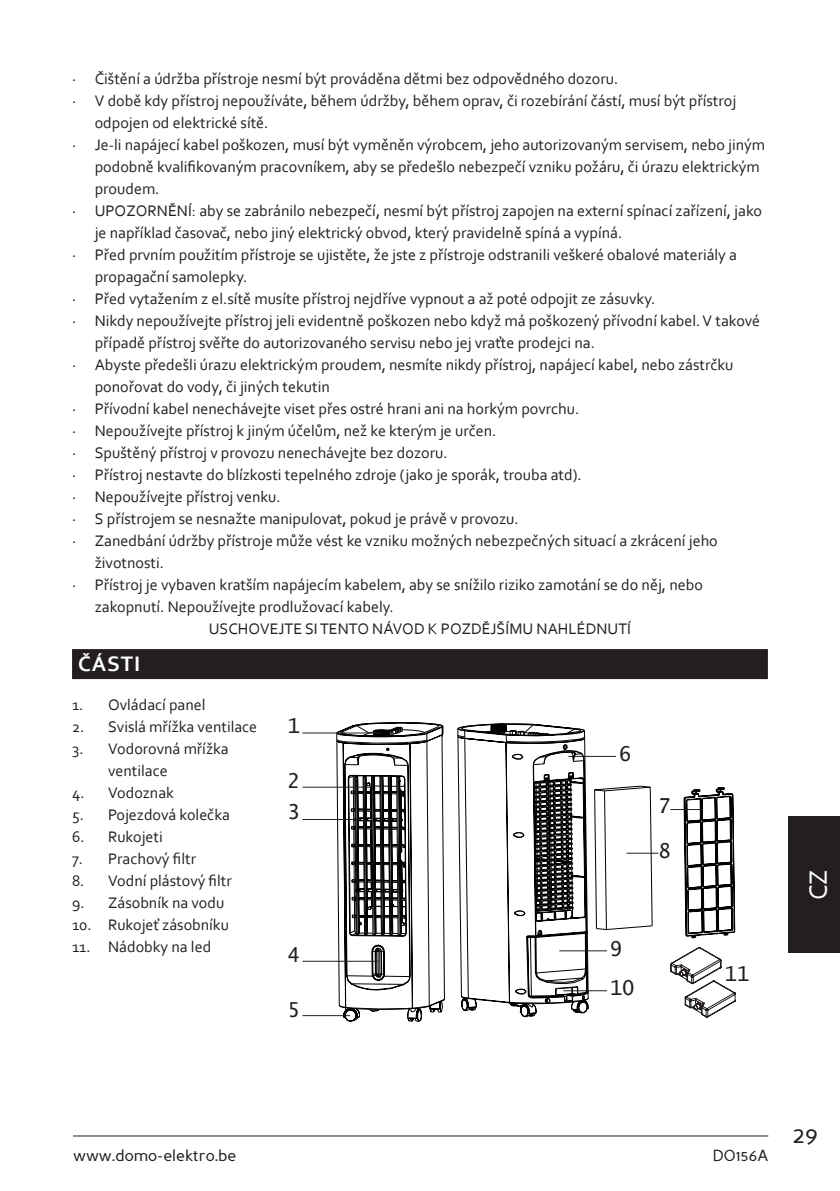
<style>
.page{position:relative;width:840px;height:1191px;background:#fff}
.page>*{position:absolute;margin:0;border:0;box-sizing:border-box;transform-origin:0 0}
.t1{font:26px "Corbel";color:#fff}
.t2{font:24px "Perspective Sans";color:#231f20}
.TITEL_NIVEAU_1{font:700 22px "Corbel";letter-spacing:.04em;color:#fff}
.t3{font:20.6px "Lucida Console";color:#231f20}
.TEKST{font:16px/22px "Corbel";color:#231f20}
.t4{font:16px "Perspective Sans";color:#231f20}
</style>
<div class="page">
<hr style="left:73px;top:1135px;width:694px;height:1px;background:#231f20">
<div style="left:788px;top:816px;width:51px;height:136px;background:#231f20"></div>
<div style="left:72px;top:649px;width:695px;height:30px;background:#231f20"></div>
<svg style="left:336px;top:722px;width:109px;height:300px"></svg>
<hr style="left:302px;top:732px;width:79px;height:1px;background:#231f20">
<hr style="left:302px;top:786px;width:69px;height:1px;background:#231f20">
<hr style="left:302px;top:819px;width:59px;height:1px;background:#231f20">
<hr style="left:302px;top:961px;width:76px;height:1px;background:#231f20">
<hr style="left:302px;top:1015px;width:48px;height:1px;background:#231f20">
<svg style="left:457px;top:723px;width:278px;height:295px"></svg>
<hr style="left:670px;top:809px;width:32px;height:1px;background:#231f20">
<hr style="left:626px;top:853px;width:32px;height:1px;background:#231f20">
<hr style="left:559px;top:950px;width:47px;height:1px;background:#231f20">
<hr style="left:563px;top:990px;width:43px;height:1px;background:#231f20">
<p class="TEKST" style="left:72px;top:67px;width:547px">· Čištění a údržba přístroje nesmí být prováděna dětmi bez odpovědného dozoru.</p>
<p class="TEKST" style="left:95px;top:89px;width:642px;text-indent:-23px">· V době kdy přístroj nepoužíváte, během údržby, během oprav, či rozebírání částí, musí být přístroj odpojen od elektrické sítě.</p>
<p class="TEKST" style="left:95px;top:133px;width:671px;text-indent:-23px">· Je-li napájecí kabel poškozen, musí být vyměněn výrobcem, jeho autorizovaným servisem, nebo jiným podobně kvalifikovaným pracovníkem, aby se předešlo nebezpečí vzniku požáru, či úrazu elektrickým proudem.</p>
<p class="TEKST" style="left:95px;top:199px;width:668px;text-indent:-23px">· UPOZORNĚNÍ: aby se zabránilo nebezpečí, nesmí být přístroj zapojen na externí spínací zařízení, jako je například časovač, nebo jiný elektrický obvod, který pravidelně spíná a vypíná.</p>
<p class="TEKST" style="left:95px;top:243px;width:643px;text-indent:-23px">· Před prvním použitím přístroje se ujistěte, že jste z přístroje odstranili veškeré obalové materiály a propagační samolepky.</p>
<p class="TEKST" style="left:72px;top:287px;width:584px">· Před vytažením z el.sítě musíte přístroj nejdříve vypnout a až poté odpojit ze zásuvky.</p>
<p class="TEKST" style="left:95px;top:309px;width:666px;text-indent:-23px">· Nikdy nepoužívejte přístroj jeli evidentně poškozen nebo když má poškozený přívodní kabel. V takové případě přístroj svěřte do autorizovaného servisu nebo jej vraťte prodejci na.</p>
<p class="TEKST" style="left:95px;top:353px;width:640px;text-indent:-23px">· Abyste předešli úrazu elektrickým proudem, nesmíte nikdy přístroj, napájecí kabel, nebo zástrčku ponořovat do vody, či jiných tekutin</p>
<p class="TEKST" style="left:72px;top:397px;width:508px">· Přívodní kabel nenechávejte viset přes ostré hrani ani na horkým povrchu.</p>
<p class="TEKST" style="left:72px;top:419px;width:425px">· Nepoužívejte přístroj k jiným účelům, než ke kterým je určen.</p>
<p class="TEKST" style="left:72px;top:441px;width:377px">· Spuštěný přístroj v provozu nenechávejte bez dozoru.</p>
<p class="TEKST" style="left:72px;top:463px;width:511px">· Přístroj nestavte do blízkosti tepelného zdroje (jako je sporák, trouba atd).</p>
<p class="TEKST" style="left:72px;top:485px;width:210px">· Nepoužívejte přístroj venku.</p>
<p class="TEKST" style="left:72px;top:507px;width:448px">· S přístrojem se nesnažte manipulovat, pokud je právě v provozu.</p>
<p class="TEKST" style="left:95px;top:529px;width:624px;text-indent:-23px">· Zanedbání údržby přístroje může vést ke vzniku možných nebezpečných situací a zkrácení jeho životnosti.</p>
<p class="TEKST" style="left:95px;top:573px;width:609px;text-indent:-23px">· Přístroj je vybaven kratším napájecím kabelem, aby se snížilo riziko zamotání se do něj, nebo zakopnutí. Nepoužívejte prodlužovací kabely.</p>
<p class="TEKST" style="left:209px;top:617px;width:423px">USCHOVEJTE SI TENTO NÁVOD K POZDĚJŠÍMU NAHLÉDNUTÍ</p>
<p class="TITEL_NIVEAU_1" style="left:78px;top:650px;width:64px">ČÁSTI</p>
<p class="TEKST" style="left:72px;top:693px;width:135px">1. Ovládací panel</p>
<p class="TEKST" style="left:72px;top:715px;width:187px">2. Svislá mřížka ventilace</p>
<p class="TEKST" style="left:108px;top:737px;width:122px;text-indent:-36px">3. Vodorovná mřížka ventilace</p>
<p class="TEKST" style="left:72px;top:781px;width:103px">4. Vodoznak</p>
<p class="TEKST" style="left:72px;top:803px;width:159px">5. Pojezdová kolečka</p>
<p class="TEKST" style="left:72px;top:825px;width:92px">6. Rukojeti</p>
<p class="TEKST" style="left:72px;top:847px;width:125px">7. Prachový filtr</p>
<p class="TEKST" style="left:72px;top:869px;width:161px">8. Vodní plástový filtr</p>
<p class="TEKST" style="left:72px;top:891px;width:154px">9. Zásobník na vodu</p>
<p class="TEKST" style="left:72px;top:913px;width:158px">10. Rukojeť zásobníku</p>
<p class="TEKST" style="left:72px;top:935px;width:141px">11. Nádobky na led</p>
<p class="t3" style="left:287px;top:717px;width:14px">1</p>
<p class="t3" style="left:287px;top:771px;width:14px">2</p>
<p class="t3" style="left:287px;top:803px;width:14px">3</p>
<p class="t3" style="left:618px;top:745px;width:14px">6</p>
<p class="t3" style="left:658px;top:796px;width:14px">7</p>
<p class="t3" style="left:658px;top:841px;width:14px">8</p>
<p class="t3" style="left:609px;top:939px;width:14px">9</p>
<p class="t3" style="left:609px;top:978px;width:26px">10</p>
<p class="t3" style="left:287px;top:946px;width:14px">4</p>
<p class="t3" style="left:287px;top:1000px;width:14px">5</p>
<p class="t3" style="left:724px;top:964px;width:26px">11</p>
<h1 class="t1" style="left:801px;top:900px;width:32px;rotate:-90deg">CZ</h1>
<p class="t4" style="left:73px;top:1146px;width:165px">www.domo-elektro.be</p>
<p class="t4" style="left:712px;top:1146px;width:57px">DO156A</p>
<h2 class="t2" style="left:792px;top:1120px;width:27px">29</h2>
</div>
